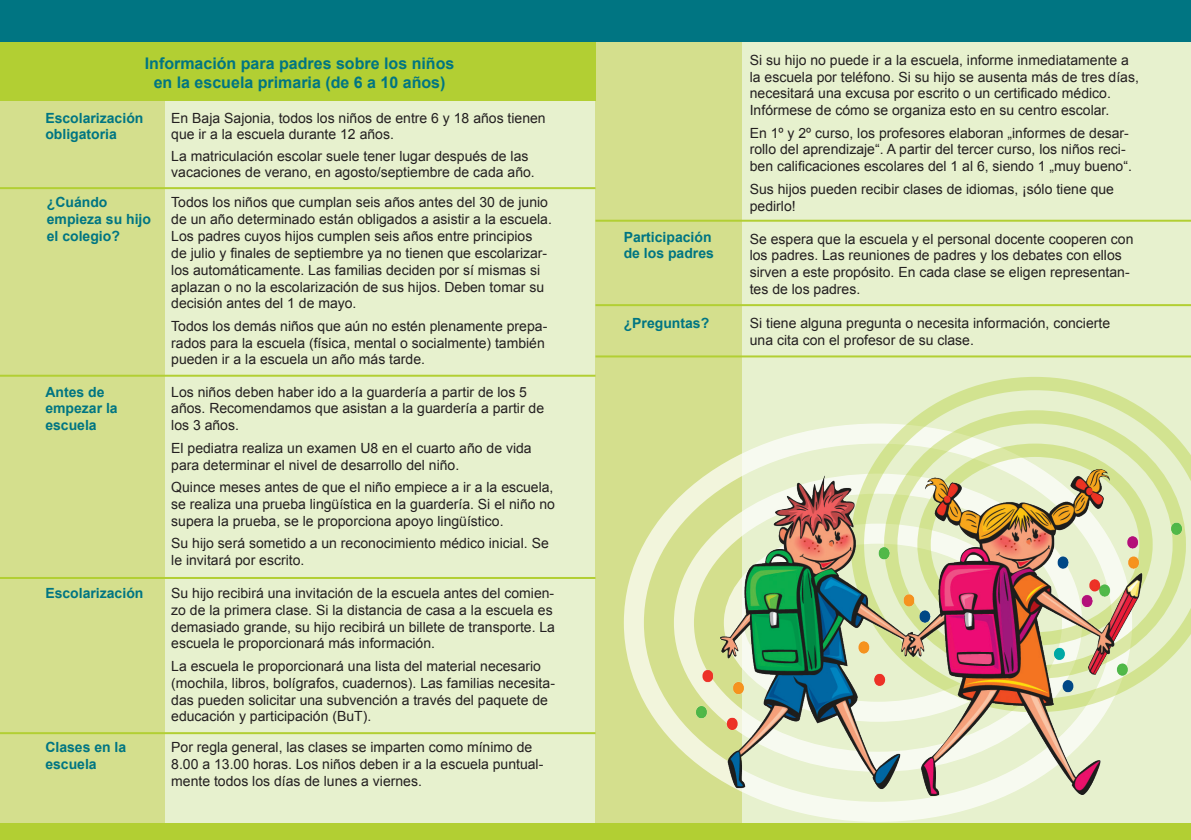
<style>
.page{position:relative;width:1191px;height:840px;background:#fff}
.page>*{position:absolute;margin:0;border:0;box-sizing:border-box;transform-origin:0 0}
.t1{font:700 16px/19.2px "Arial";color:#007582;text-align:center}
.t2{font:14px/16.8px "Arial";color:#231f20}
.t3{font:700 14px/16.8px "Arial";color:#007582}
</style>
<div class="page">
<div style="left:0;top:0;width:1191px;height:839px;background:#b2cf33"></div>
<div style="left:0;top:41px;width:1191px;height:781px;background:#e7f1ce"></div>
<div style="left:595px;top:41px;width:147px;height:781px;background:#d4df8d"></div>
<hr style="left:595px;top:304px;width:596px;height:2px;background:#b2cf33">
<hr style="left:595px;top:355px;width:596px;height:2px;background:#b2cf33">
<div style="left:0;top:44px;width:164px;height:778px;background:#d4df8d"></div>
<hr style="left:0;top:374px;width:595px;height:2px;background:#b2cf33">
<hr style="left:0;top:731px;width:595px;height:2px;background:#b2cf33">
<hr style="left:0;top:576px;width:595px;height:2px;background:#b2cf33">
<div style="left:624px;top:423px;width:508px;height:398px;border:20px solid #fff;border-radius:50%"></div>
<svg style="left:664px;top:463px;width:106px;height:300px"></svg>
<hr style="left:0;top:187px;width:595px;height:2px;background:#b2cf33">
<div style="left:0;top:41px;width:595px;height:60px;background:#b2cf33"></div>
<svg style="left:850px;top:377px;width:341px;height:270px"></svg>
<div style="left:917px;top:443px;width:235px;height:202px;border:13px solid #b2cf33;border-radius:50%"></div>
<img style="left:696px;top:469px;width:485px;height:326px">
<div style="left:0;top:0;width:1191px;height:41px;background:#007582"></div>
<hr style="left:595px;top:219px;width:596px;height:2px;background:#b2cf33">
<p class="t1" style="left:145px;top:54px;width:311px">Información para padres sobre los niños en la escuela primaria (de 6 a 10 años)</p>
<p class="t3" style="left:45px;top:110px;width:100px">Escolarización obligatoria</p>
<p class="t3" style="left:47px;top:194px;width:106px">¿Cuándo empieza su hijo el colegio?</p>
<p class="t3" style="left:45px;top:383px;width:74px">Antes de empezar la escuela</p>
<p class="t3" style="left:45px;top:584px;width:100px">Escolarización</p>
<p class="t3" style="left:45px;top:738px;width:82px">Clases en la escuela</p>
<p class="t2" style="left:171px;top:110px;width:376px;line-height:16px">En Baja Sajonia, todos los niños de entre 6 y 18 años tienen que ir a la escuela durante 12 años.</p>
<p class="t2" style="left:171px;top:148px;width:365px;line-height:16px">La matriculación escolar suele tener lugar después de las vacaciones de verano, en agosto/septiembre de cada año.</p>
<p class="t2" style="left:171px;top:194px;width:382px">Todos los niños que cumplan seis años antes del 30 de junio de un año determinado están obligados a asistir a la escuela.<br>Los padres cuyos hijos cumplen seis años entre principios<br>de julio y finales de septiembre ya no tienen que escolarizar&shy;los automáticamente. Las familias deciden por sí mismas si aplazan o no la escolarización de sus hijos. Deben tomar su decisión antes del 1 de mayo.</p>
<p class="t2" style="left:171px;top:317px;width:377px">Todos los demás niños que aún no estén plenamente prepa&shy;rados para la escuela (física, mental o socialmente) también pueden ir a la escuela un año más tarde.</p>
<p class="t2" style="left:171px;top:383px;width:374px">Los niños deben haber ido a la guardería a partir de los 5 años. Recomendamos que asistan a la guardería a partir de los 3 años.</p>
<p class="t2" style="left:171px;top:439px;width:362px">El pediatra realiza un examen U8 en el cuarto año de vida para determinar el nivel de desarrollo del niño.</p>
<p class="t2" style="left:171px;top:478px;width:385px;text-align:justify">Quince meses antes de que el niño empiece a ir a la escuela, se realiza una prueba lingüística en la guardería. Si el niño no supera la prueba, se le proporciona apoyo lingüístico.</p>
<p class="t2" style="left:171px;top:534px;width:379px">Su hijo será sometido a un reconocimiento médico inicial. Se le invitará por escrito.</p>
<p class="t2" style="left:171px;top:584px;width:385px">Su hijo recibirá una invitación de la escuela antes del comien&shy;zo de la primera clase. Si la distancia de casa a la escuela es demasiado grande, su hijo recibirá un billete de transporte. La escuela le proporcionará más información.</p>
<p class="t2" style="left:171px;top:657px;width:385px">La escuela le proporcionará una lista del material necesario (mochila, libros, bolígrafos, cuadernos). Las familias necesita&shy;das pueden solicitar una subvención a través del paquete de educación y participación (BuT).</p>
<p class="t2" style="left:171px;top:738px;width:374px">Por regla general, las clases se imparten como mínimo de<br>8.00 a 13.00 horas. Los niños deben ir a la escuela puntual&shy;mente todos los días de lunes a viernes.</p>
<p class="t3" style="left:623px;top:228px;width:92px">Participación de los padres</p>
<p class="t3" style="left:623px;top:315px;width:87px">¿Preguntas?</p>
<p class="t2" style="left:749px;top:51px;width:391px">Si su hijo no puede ir a la escuela, informe inmediatamente a la escuela por teléfono. Si su hijo se ausenta más de tres días, necesitará una excusa por escrito o un certificado médico.<br>Infórmese de cómo se organiza esto en su centro escolar.</p>
<p class="t2" style="left:749px;top:124px;width:384px">En 1º y 2º curso, los profesores elaboran „informes de desar&shy;rollo del aprendizaje“. A partir del tercer curso, los niños reci&shy;ben calificaciones escolares del 1 al 6, siendo 1 „muy bueno“.</p>
<p class="t2" style="left:749px;top:180px;width:366px">Sus hijos pueden recibir clases de idiomas, ¡sólo tiene que pedirlo!</p>
<p class="t2" style="left:749px;top:230px;width:385px">Se espera que la escuela y el personal docente cooperen con los padres. Las reuniones de padres y los debates con ellos sirven a este propósito. En cada clase se eligen representan&shy;tes de los padres.</p>
<p class="t2" style="left:749px;top:314px;width:362px">Si tiene alguna pregunta o necesita información, concierte una cita con el profesor de su clase.</p>
</div>
